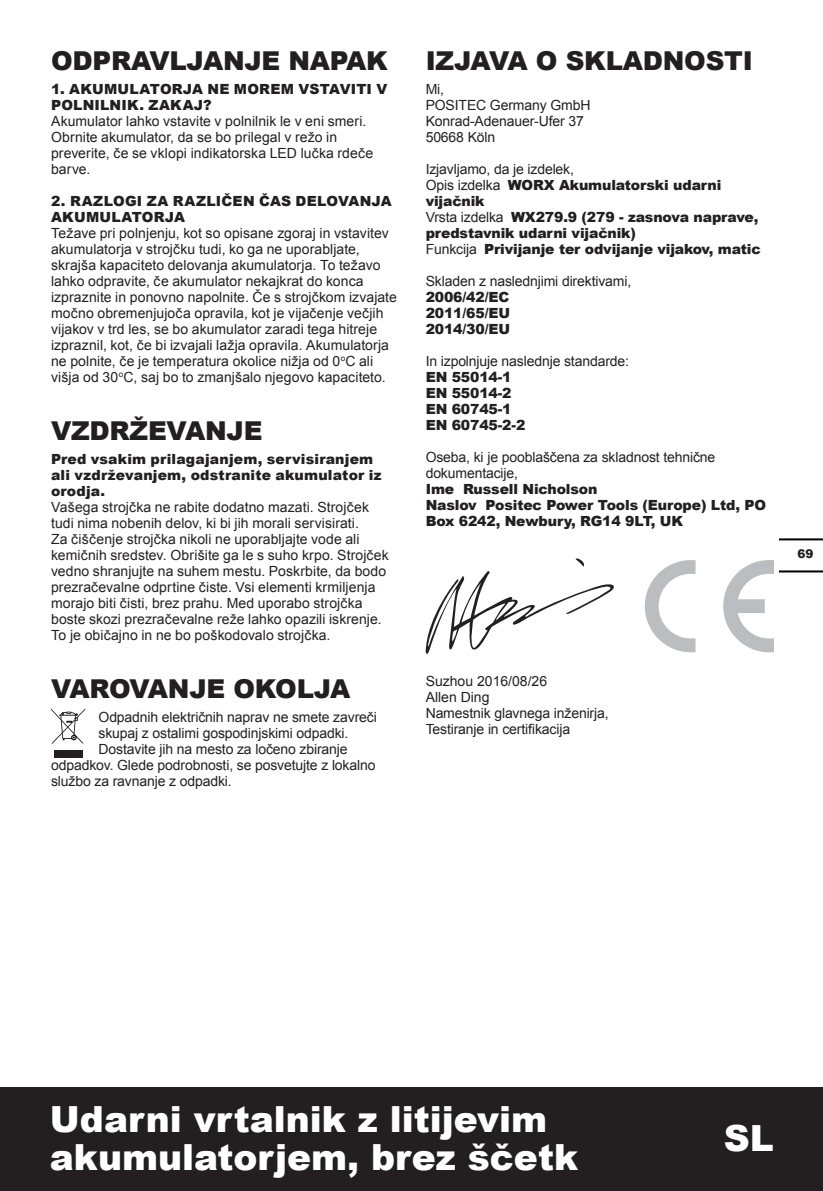
<style>
.page{position:relative;width:823px;height:1191px;background:#fff}
.page>*{position:absolute;margin:0;border:0;box-sizing:border-box;transform-origin:0 0}
.t1{font:900 36px/38px "Arial";color:#fff}
.t2{font:900 26px "Arial";letter-spacing:-.01em;color:#231f20}
.t3{font:14px/16px "Arial";letter-spacing:.005em;color:#231f20}
.t4{font:900 14px/16px "Arial";letter-spacing:-.01em;color:#231f20}
.t5{font:900 14px/16px "Arial";letter-spacing:.015em;color:#231f20}
.t6{font:900 12px "Arial";color:#231f20}
.s1{font-weight:400}
</style>
<div class="page">
<div style="left:0;top:1087px;width:822px;height:104px;background:#231f20"></div>
<hr style="left:779px;top:570px;width:43px;height:2px;background:#000">
<hr style="left:779px;top:538px;width:43px;height:2px;background:#000">
<svg style="left:51px;top:708px;width:34px;height:36px"></svg>
<div style="left:54px;top:751px;width:28px;height:7px;background:#231f20"></div>
<svg style="left:425px;top:558px;width:189px;height:96px"></svg>
<svg style="left:644px;top:560px;width:51px;height:92px"></svg>
<svg style="left:723px;top:560px;width:50px;height:92px"></svg>
<h2 class="t2" style="left:51px;top:41px;width:338px">ODPRAVLJANJE NAPAK</h2>
<p class="t5" style="left:51px;top:80px;width:337px">1. AKUMULATORJA NE MOREM VSTAVITI V<br>POLNILNIK. ZAKAJ?</p>
<p class="t3" style="left:51px;top:113px;width:323px">Akumulator lahko vstavite v polnilnik le v eni smeri.<br>Obrnite akumulator, da se bo prilegal v režo in preverite, če se vklopi indikatorska LED lučka rdeče barve.</p>
<p class="t5" style="left:51px;top:192px;width:342px">2. RAZLOGI ZA RAZLIČEN ČAS DELOVANJA<br>AKUMULATORJA</p>
<p class="t3" style="left:51px;top:225px;width:347px">Težave pri polnjenju, kot so opisane zgoraj in vstavitev akumulatorja v strojčku tudi, ko ga ne uporabljate, skrajša kapaciteto delovanja akumulatorja. To težavo lahko odpravite, če akumulator nekajkrat do konca izpraznite in ponovno napolnite. Če s strojčkom izvajate močno obremenjujoča opravila, kot je vijačenje večjih vijakov v trd les, se bo akumulator zaradi tega hitreje izpraznil, kot, če bi izvajali lažja opravila. Akumulatorja ne polnite, če je temperatura okolice nižja od 0<sup>o</sup>C ali višja od 30<sup>o</sup>C, saj bo to zmanjšalo njegovo kapaciteto.</p>
<h2 class="t2" style="left:51px;top:411px;width:213px">VZDRŽEVANJE</h2>
<p class="t5" style="left:51px;top:450px;width:332px">Pred vsakim prilagajanjem, servisiranjem ali vzdrževanjem, odstranite akumulator iz orodja.</p>
<p class="t3" style="left:51px;top:499px;width:339px">Vašega strojčka ne rabite dodatno mazati. Strojček tudi nima nobenih delov, ki bi jih morali servisirati.<br>Za čiščenje strojčka nikoli ne uporabljajte vode ali kemičnih sredstev. Obrišite ga le s suho krpo. Strojček vedno shranjujte na suhem mestu. Poskrbite, da bodo prezračevalne odprtine čiste. Vsi elementi krmiljenja morajo biti čisti, brez prahu. Med uporabo strojčka boste skozi prezračevalne reže lahko opazili iskrenje.<br>To je običajno in ne bo poškodovalo strojčka.</p>
<h2 class="t2" style="left:51px;top:669px;width:301px">VAROVANJE OKOLJA</h2>
<p class="t3" style="left:98px;top:709px;width:279px">Odpadnih električnih naprav ne smete zavreči</p>
<p class="t3" style="left:98px;top:725px;width:251px">skupaj z ostalimi gospodinjskimi odpadki.</p>
<p class="t3" style="left:98px;top:741px;width:250px">Dostavite jih na mesto za ločeno zbiranje</p>
<p class="t3" style="left:51px;top:757px;width:326px">odpadkov. Glede podrobnosti, se posvetujte z lokalno</p>
<p class="t3" style="left:51px;top:773px;width:182px">službo za ravnanje z odpadki.</p>
<h2 class="t2" style="left:425px;top:41px;width:328px">IZJAVA O SKLADNOSTI</h2>
<p class="t3" style="left:425px;top:81px;width:166px">Mi,<br>POSITEC Germany GmbH<br>Konrad-Adenauer-Ufer 37<br>50668 Köln</p>
<p class="t4" style="left:425px;top:160px;width:336px"><span class="s1">Izjavljamo, da je izdelek,<br>Opis izdelka</span> WORX Akumulatorski udarni vijačnik<br><span class="s1">Vrsta izdelka</span> WX279.9 (279 - zasnova naprave, predstavnik udarni vijačnik)<br><span class="s1">Funkcija</span> Privijanje ter odvijanje vijakov, matic</p>
<p class="t3" style="left:425px;top:273px;width:207px">Skladen z naslednjimi direktivami,</p>
<p class="t4" style="left:425px;top:288px;width:86px;text-align:justify">2006/42/EC 2011/65/EU 2014/30/EU</p>
<p class="t3" style="left:425px;top:353px;width:205px">In izpolnjuje naslednje standarde:</p>
<p class="t4" style="left:425px;top:368px;width:101px">EN 55014-1<br>EN 55014-2<br>EN 60745-1<br>EN 60745-2-2</p>
<p class="t3" style="left:425px;top:449px;width:291px">Oseba, ki je pooblaščena za skladnost tehnične dokumentacije,</p>
<p class="t4" style="left:425px;top:480px;width:342px">Ime Russell Nicholson<br>Naslov Positec Power Tools (Europe) Ltd, PO<br>Box 6242, Newbury, RG14 9LT, UK</p>
<p class="t3" style="left:425px;top:673px;width:184px">Suzhou 2016/08/26<br>Allen Ding<br>Namestnik glavnega inženirja,<br>Testiranje in certifikacija</p>
<p class="t6" style="left:797px;top:544px;width:18px">69</p>
<h1 class="t1" style="left:50px;top:1099px;width:529px">Udarni vrtalnik z litijevim akumulatorjem, brez ščetk</h1>
<h1 class="t1" style="left:723px;top:1118px;width:52px">SL</h1>
</div>
